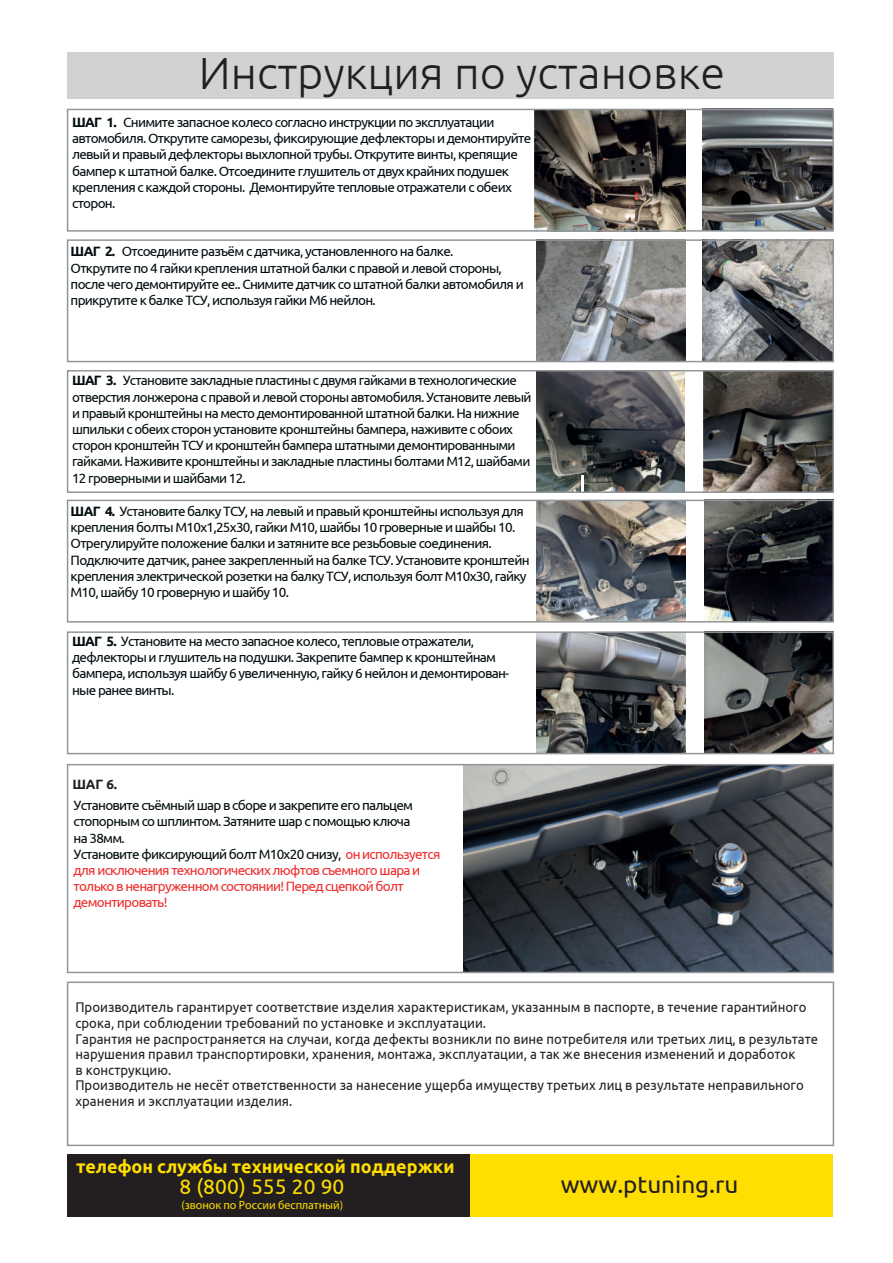
<style>
.page{position:relative;width:893px;height:1263px;background:#fff}
.page>*{position:absolute;margin:0;border:0;box-sizing:border-box;transform-origin:0 0}
.t1{font:300 45px "Ubuntu";color:#231f20}
.t2{font:24.3px "Ubuntu";color:#231f20}
.t3{font:21px "Ubuntu";letter-spacing:.005em;color:#ffdf01}
.t4{font:700 18px "Ubuntu";color:#ffdf01}
.t5{font:14.1px/15.6px "Ubuntu";color:#231f20;scale:.94 1}
.t6{font:13.5px/16.2px "Ubuntu";letter-spacing:-.055em;color:#020c0f}
.t7{font:700 13.5px "Ubuntu";color:#231f20}
.t8{font:12px "Myriad Pro";letter-spacing:-.005em;color:#ffdf01}
.s1{font-weight:700}
.s2{color:#ee2d2d}
</style>
<div class="page">
<img style="left:536px;top:634px;width:150px;height:117px">
<img style="left:704px;top:503px;width:127px;height:117px">
<img style="left:536px;top:373px;width:149px;height:117px">
<img style="left:703px;top:373px;width:128px;height:117px">
<img style="left:535px;top:112px;width:150px;height:117px">
<img style="left:536px;top:242px;width:149px;height:117px">
<img style="left:702px;top:242px;width:129px;height:117px">
<img style="left:464px;top:767px;width:367px;height:203px">
<div style="left:67px;top:981px;width:767px;height:165px;border:2px solid #939598"></div>
<div style="left:67px;top:1154px;width:764px;height:63px;background:#231f20"></div>
<div style="left:470px;top:1154px;width:362px;height:63px;background:#ffdf01"></div>
<div style="left:67px;top:53px;width:766px;height:46px;background:#d1d2d4"></div>
<hr style="left:581px;top:475px;width:3px;height:115px;background:#fff">
<div style="left:67px;top:764px;width:767px;height:209px;border:2px solid #939598"></div>
<img style="left:536px;top:503px;width:150px;height:117px">
<img style="left:703px;top:112px;width:128px;height:117px">
<img style="left:704px;top:634px;width:127px;height:117px">
<div style="left:67px;top:631px;width:767px;height:123px;border:2px solid #939598"></div>
<div style="left:67px;top:500px;width:767px;height:123px;border:2px solid #939598"></div>
<div style="left:67px;top:370px;width:767px;height:123px;border:2px solid #939598"></div>
<div style="left:67px;top:239px;width:767px;height:123px;border:2px solid #939598"></div>
<div style="left:67px;top:109px;width:767px;height:123px;border:2px solid #939598"></div>
<h1 class="t1" style="left:199px;top:46px;width:528px">Инструкция по установке</h1>
<p class="t6" style="left:72px;top:114px;width:461px"><span class="s1">ШАГ 1.</span> Снимите запасное колесо согласно инструкции по эксплуатации автомобиля. Открутите саморезы, фиксирующие дефлекторы и демонтируйте левый и правый дефлекторы выхлопной трубы. Открутите винты, крепящие бампер к штатной балке. Отсоедините глушитель от двух крайних подушек крепления с каждой стороны. Демонтируйте тепловые отражатели с обеих сторон.</p>
<p class="t6" style="left:71px;top:243px;width:455px"><span class="s1">ШАГ 2.</span> Отсоедините разъём с датчика, установленного на балке.<br>Открутите по 4 гайки крепления штатной балки с правой и левой стороны, после чего демонтируйте ее.. Снимите датчик со штатной балки автомобиля и прикрутите к балке ТСУ, используя гайки М6 нейлон.</p>
<p class="t6" style="left:72px;top:372px;width:461px"><span class="s1">ШАГ 3.</span> Установите закладные пластины с двумя гайками в технологические отверстия лонжерона с правой и левой cтороны автомобиля. Установите левый и правый кронштейны на место демонтированной штатной балки. На нижние шпильки с обеих сторон установите кронштейны бампера, наживите с обоих сторон кронштейн ТСУ и кронштейн бампера штатными демонтированными гайками. Наживите кронштейны и закладные пластины болтами М12, шайбами 12 гроверными и шайбами 12.</p>
<p class="t6" style="left:71px;top:503px;width:460px"><span class="s1">ШАГ 4.</span> Установите балку ТСУ, на левый и правый кронштейны используя для крепления болты М10х1,25х30, гайки М10, шайбы 10 гроверные и шайбы 10.<br>Отрегулируйте положение балки и затяните все резьбовые соединения.<br>Подключите датчик, ранее закрепленный на балке ТСУ. Установите кронштейн крепления электрической розетки на балку ТСУ, используя болт М10х30, гайку М10, шайбу 10 гроверную и шайбу 10.</p>
<p class="t6" style="left:72px;top:633px;width:439px"><span class="s1">ШАГ 5.</span> Установите на место запасное колесо, тепловые отражатели, дефлекторы и глушитель на подушки. Закрепите бампер к кронштейнам бампера, используя шайбу 6 увеличенную, гайку 6 нейлон и демонтирован&shy;ные ранее винты.</p>
<p class="t7" style="left:72px;top:776px;width:46px">ШАГ 6.</p>
<p class="t6" style="left:74px;top:797px;width:368px">Установите съёмный шар в сборе и закрепите его пальцем стопорным со шплинтом. Затяните шар с помощью ключа<br>на 38мм.<br>Установите фиксирующий болт М10х20 снизу, <span class="s2">он используется для исключения технологических люфтов съемного шара и только в ненагруженном состоянии! Перед сцепкой болт демонтировать!</span></p>
<p class="t5" style="left:75px;top:999px;width:792px">Производитель гарантирует соответствие изделия характеристикам, указанным в паспорте, в течение гарантийного срока, при соблюдении требований по установке и эксплуатации.<br>Гарантия не распространяется на случаи, когда дефекты возникли по вине потребителя или третьих лиц, в результате нарушения правил транспортировки, хранения, монтажа, эксплуатации, а так же внесения изменений и доработок<br>в конструкцию.<br>Производитель не несёт ответственности за нанесение ущерба имуществу третьих лиц в результате неправильного хранения и эксплуатации изделия.</p>
<h3 class="t4" style="left:76px;top:1156px;width:380px">телефон службы технической поддержки</h3>
<h3 class="t3" style="left:179px;top:1174px;width:166px">8 (800) 555 20 90</h3>
<p class="t8" style="left:181px;top:1197px;width:163px">(звонок по России бесплатный)</p>
<h2 class="t2" style="left:561px;top:1169px;width:179px">www.ptuning.ru</h2>
</div>
